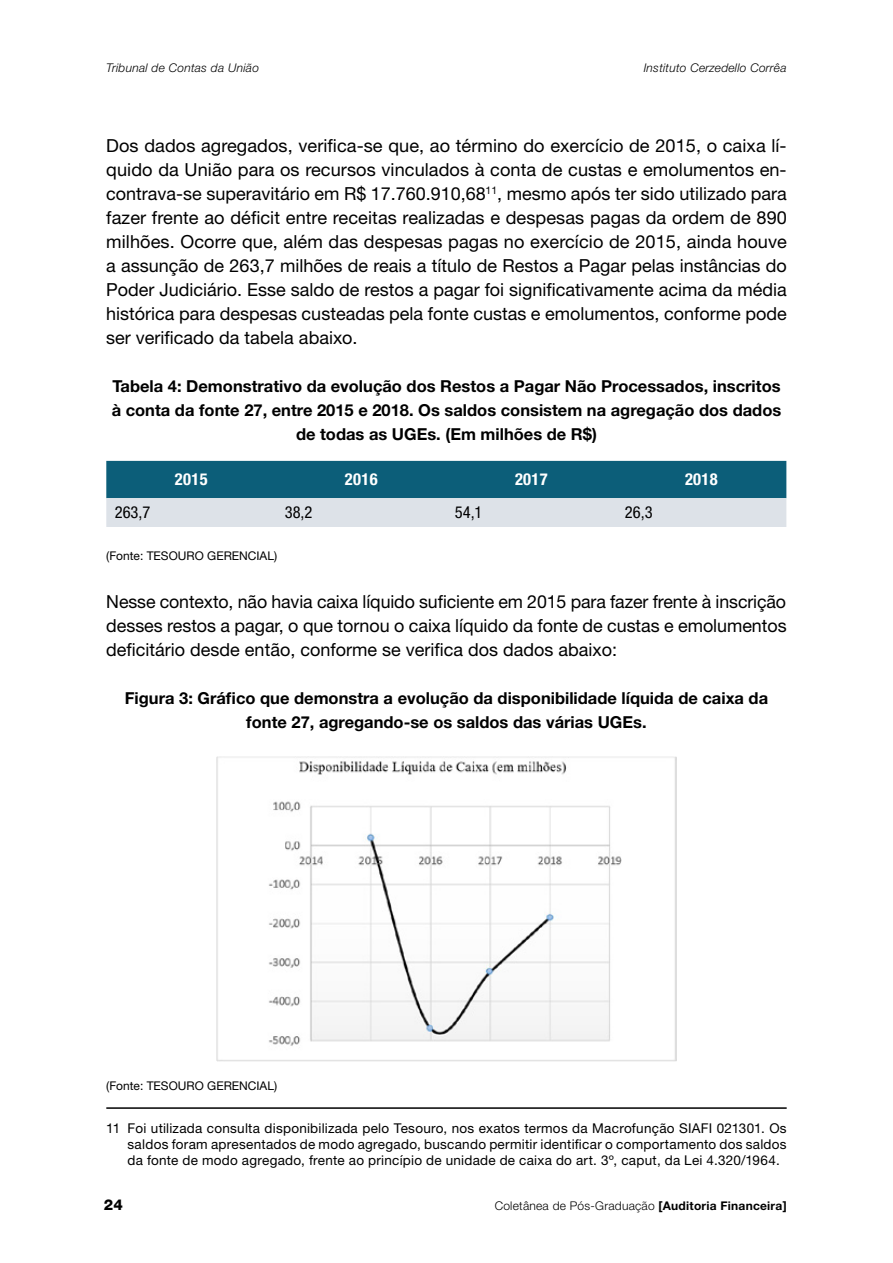
<style>
.page{position:relative;width:893px;height:1263px;background:#fff}
.page>*{position:absolute;margin:0;border:0;box-sizing:border-box;transform-origin:0 0}
.t1{font:18px/24px "Helvetica Neue LT Std";color:#000;text-align:justify}
.t2{font:700 16.5px/24px "Helvetica Neue LT Std";color:#000;text-align:center}
.t3{font:condensed 16.5px "Helvetica Neue LT Std";color:#000}
.t4{font:700 condensed 16.5px "Helvetica Neue LT Std";letter-spacing:.02em;color:#fff}
.t5{font:800 15px "Helvetica Neue LT Std";color:#000}
.t6{font:13.5px/16.2px "Helvetica Neue LT Std";letter-spacing:.02em;color:#000;text-align:justify}
.t7{font:italic 300 12px "Helvetica Neue LT Std";letter-spacing:.02em;color:#000}
.t8{font:12px "Helvetica Neue LT Std";color:#000}
.t9{font:300 12px "Helvetica Neue LT Std";letter-spacing:.02em;color:#000}
.s1{font-weight:700}
</style>
<div class="page">
<svg style="left:106px;top:461px;width:680px;height:66px;background:#6798a9"></svg>
<img style="left:216px;top:756px;width:461px;height:306px">
<hr style="left:106px;top:1107px;width:681px;height:2px;background:#000">
<p class="t7" style="left:106px;top:61px;width:154px">Tribunal de Contas da União</p>
<p class="t7" style="left:644px;top:61px;width:144px">Instituto Cerzedello Corrêa</p>
<p class="t1" style="left:106px;top:133px;width:682px">Dos dados agregados, verifica-se que, ao término do exercício de 2015, o caixa lí&shy;quido da União para os recursos vinculados à conta de custas e emolumentos en&shy;contrava-se superavitário em R$ 17.760.910,68<sup>11</sup>, mesmo após ter sido utilizado para fazer frente ao déficit entre receitas realizadas e despesas pagas da ordem de 890 milhões. Ocorre que, além das despesas pagas no exercício de 2015, ainda houve a assunção de 263,7 milhões de reais a título de Restos a Pagar pelas instâncias do Poder Judiciário. Esse saldo de restos a pagar foi significativamente acima da média histórica para despesas custeadas pela fonte custas e emolumentos, conforme pode ser verificado da tabela abaixo.</p>
<p class="t2" style="left:112px;top:373px;width:671px">Tabela 4: Demonstrativo da evolução dos Restos a Pagar Não Processados, inscritos à conta da fonte 27, entre 2015 e 2018. Os saldos consistem na agregação dos dados de todas as UGEs. (Em milhões de R$)</p>
<p class="t4" style="left:175px;top:469px;width:34px">2015</p>
<p class="t4" style="left:345px;top:469px;width:34px">2016</p>
<p class="t4" style="left:515px;top:469px;width:34px">2017</p>
<p class="t4" style="left:685px;top:469px;width:34px">2018</p>
<p class="t3" style="left:115px;top:503px;width:37px">263,7</p>
<p class="t3" style="left:285px;top:503px;width:29px">38,2</p>
<p class="t3" style="left:455px;top:503px;width:29px">54,1</p>
<p class="t3" style="left:625px;top:503px;width:29px">26,3</p>
<p class="t8" style="left:106px;top:548px;width:172px">(Fonte: TESOURO GERENCIAL)</p>
<p class="t1" style="left:106px;top:589px;width:682px">Nesse contexto, não havia caixa líquido suficiente em 2015 para fazer frente à inscrição desses restos a pagar, o que tornou o caixa líquido da fonte de custas e emolumentos deficitário desde então, conforme se verifica dos dados abaixo:</p>
<p class="t2" style="left:125px;top:685px;width:645px">Figura 3: Gráfico que demonstra a evolução da disponibilidade líquida de caixa da fonte 27, agregando-se os saldos das várias UGEs.</p>
<p class="t8" style="left:106px;top:1078px;width:172px">(Fonte: TESOURO GERENCIAL)</p>
<p class="t6" style="left:128px;top:1120px;width:661px;text-indent:-21px">11 Foi utilizada consulta disponibilizada pelo Tesouro, nos exatos termos da Macrofunção SIAFI 021301. Os saldos foram apresentados de modo agregado, buscando permitir identificar o comportamento dos saldos da fonte de modo agregado, frente ao princípio de unidade de caixa do art. 3º, caput, da Lei 4.320/1964.</p>
<p class="t5" style="left:104px;top:1195px;width:20px">24</p>
<p class="t9" style="left:495px;top:1198px;width:293px">Coletânea de Pós-Graduação <span class="s1">[Auditoria Financeira]</span></p>
</div>
